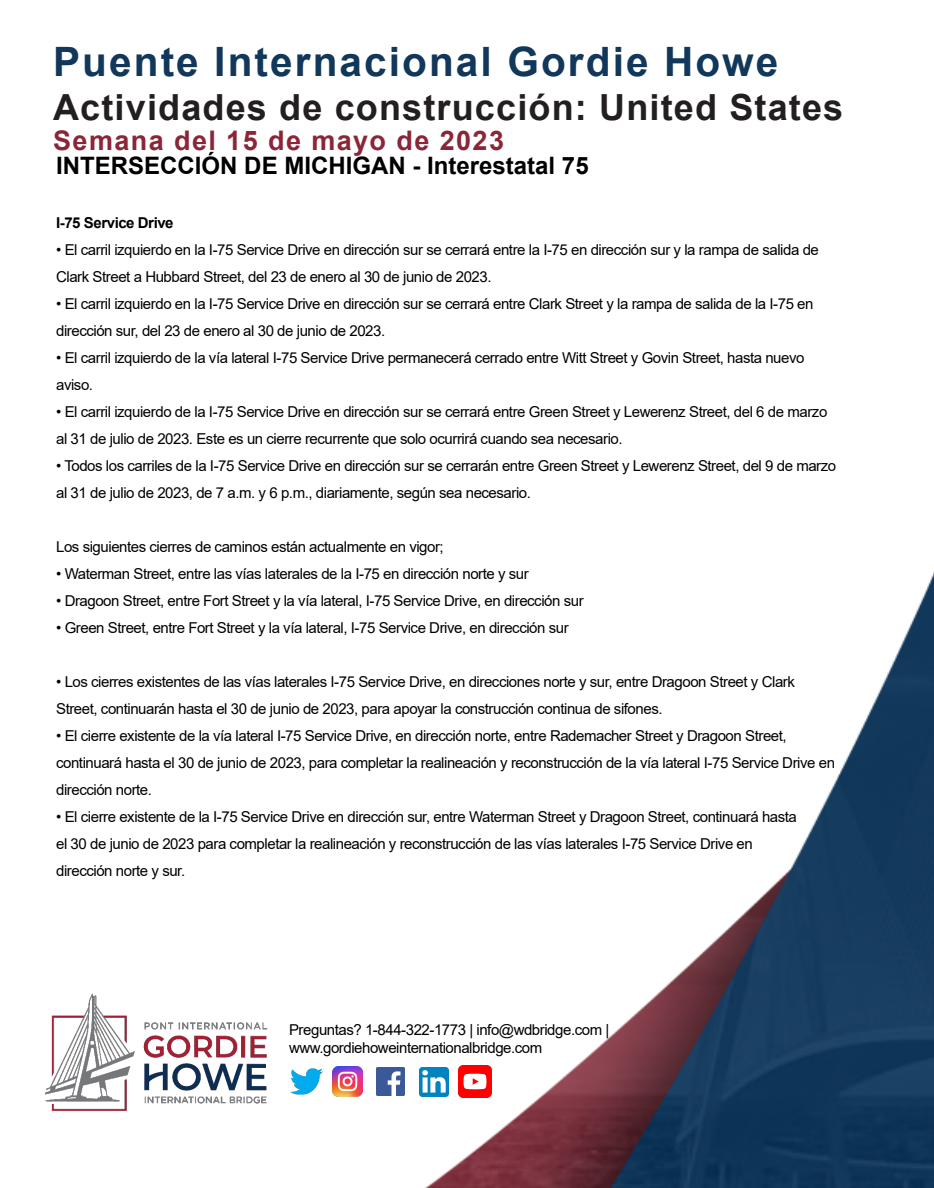
<style>
.page{position:relative;width:934px;height:1188px;background:#fff}
.page>*{position:absolute;margin:0;border:0;box-sizing:border-box;transform-origin:0 0}
.t1{font:700 40.5px "Arial";letter-spacing:.05em;color:#11375a}
.t2{font:700 36px "Arial";letter-spacing:.03em;color:#231f20}
.t3{font:700 27px "Arial";letter-spacing:.05em;color:#8b2638}
.t4{font:700 24px "Arial";color:#000}
.t5{font:15px/27px "Arial";letter-spacing:-.03em;color:#000}
.t6{font:700 15px "Arial";letter-spacing:-.03em;color:#000}
</style>
<div class="page">
<img style="left:335px;top:575px;width:598px;height:613px">
<img style="left:290px;top:1068px;width:33px;height:27px">
<img style="left:376px;top:1068px;width:28px;height:28px">
<img style="left:419px;top:1067px;width:29px;height:29px">
<img style="left:458px;top:1065px;width:33px;height:33px">
<img style="left:332px;top:1067px;width:30px;height:30px">
<img style="left:44px;top:993px;width:224px;height:118px">
<h1 class="t1" style="left:53px;top:34px;width:726px">Puente Internacional Gordie Howe</h1>
<h2 class="t2" style="left:53px;top:82px;width:791px">Actividades de construcción: United States</h2>
<h3 class="t3" style="left:53px;top:122px;width:452px">Semana del 15 de mayo de 2023</h3>
<h3 class="t4" style="left:56px;top:149px;width:534px">INTERSECCIÓN DE MICHIGAN - Interestatal 75</h3>
<p class="t6" style="left:56px;top:212px;width:119px">I-75 Service Drive</p>
<p class="t5" style="left:56px;top:236px;width:764px">• El carril izquierdo en la I-75 Service Drive en dirección sur se cerrará entre la I-75 en dirección sur y la rampa de salida de<br>Clark Street a Hubbard Street, del 23 de enero al 30 de junio de 2023.</p>
<p class="t5" style="left:56px;top:290px;width:758px">• El carril izquierdo en la I-75 Service Drive en dirección sur se cerrará entre Clark Street y la rampa de salida de la I-75 en dirección sur, del 23 de enero al 30 de junio de 2023.</p>
<p class="t5" style="left:56px;top:344px;width:749px">• El carril izquierdo de la vía lateral I-75 Service Drive permanecerá cerrado entre Witt Street y Govin Street, hasta nuevo aviso.</p>
<p class="t5" style="left:56px;top:398px;width:772px">• El carril izquierdo de la I-75 Service Drive en dirección sur se cerrará entre Green Street y Lewerenz Street, del 6 de marzo al 31 de julio de 2023. Este es un cierre recurrente que solo ocurrirá cuando sea necesario.</p>
<p class="t5" style="left:56px;top:452px;width:781px">• Todos los carriles de la I-75 Service Drive en dirección sur se cerrarán entre Green Street y Lewerenz Street, del 9 de marzo al 31 de julio de 2023, de 7 a.m. y 6 p.m., diariamente, según sea necesario.</p>
<p class="t5" style="left:56px;top:533px;width:389px">Los siguientes cierres de caminos están actualmente en vigor;</p>
<p class="t5" style="left:56px;top:560px;width:474px">• Waterman Street, entre las vías laterales de la I-75 en dirección norte y sur</p>
<p class="t5" style="left:56px;top:587px;width:529px">• Dragoon Street, entre Fort Street y la vía lateral, I-75 Service Drive, en dirección sur</p>
<p class="t5" style="left:56px;top:614px;width:514px">• Green Street, entre Fort Street y la vía lateral, I-75 Service Drive, en dirección sur</p>
<p class="t5" style="left:56px;top:668px;width:740px">• Los cierres existentes de las vías laterales I-75 Service Drive, en direcciones norte y sur, entre Dragoon Street y Clark<br>Street, continuarán hasta el 30 de junio de 2023, para apoyar la construcción continua de sifones.</p>
<p class="t5" style="left:56px;top:722px;width:780px">• El cierre existente de la vía lateral I-75 Service Drive, en dirección norte, entre Rademacher Street y Dragoon Street, continuará hasta el 30 de junio de 2023, para completar la realineación y reconstrucción de la vía lateral I-75 Service Drive en dirección norte.</p>
<p class="t5" style="left:56px;top:803px;width:742px">• El cierre existente de la I-75 Service Drive en dirección sur, entre Waterman Street y Dragoon Street, continuará hasta el 30 de junio de 2023 para completar la realineación y reconstrucción de las vías laterales I-75 Service Drive en dirección norte y sur.</p>
<p class="t5" style="left:289px;top:1020px;width:321px;line-height:18px">Preguntas? 1-844-322-1773 | info@wdbridge.com | www.gordiehoweinternationalbridge.com</p>
</div>
